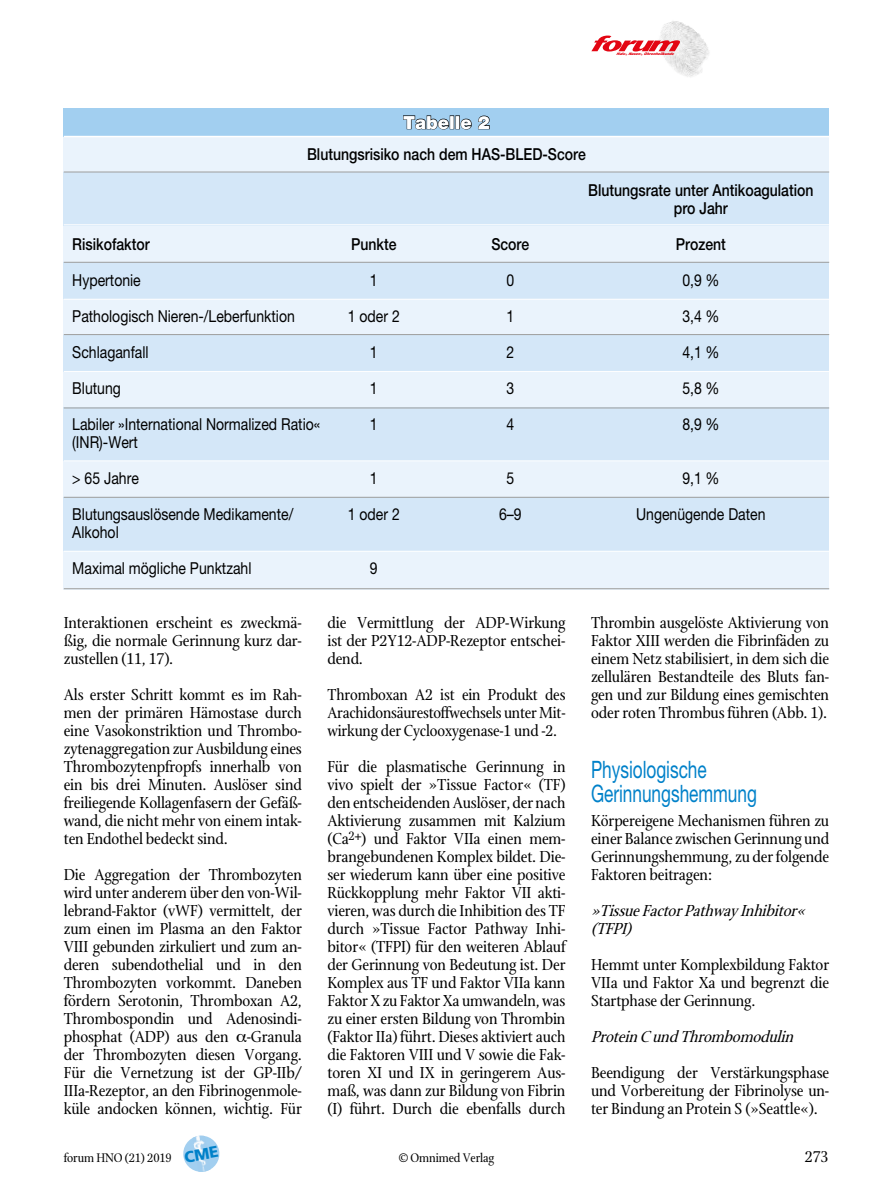
<style>
.page{position:relative;width:893px;height:1191px;background:#fff}
.page>*{position:absolute;margin:0;border:0;box-sizing:border-box;transform-origin:0 0}
.t1{font:24px/24px "Helvetica Neue LT Std";color:#0081c9;scale:.72 1}
.t2{font:900 18px "Helvetica Neue LT Std";color:#fff}
.t3{font:17.25px/18px "Stone Print";letter-spacing:-.01em;color:#000;text-align:justify}
.t4{font:italic 17.25px/18px "Stone Print";color:#000}
.t5{font:16.5px/36px "Helvetica Neue LT Std";color:#000;scale:.85 1}
.t6{font:500 16.5px/18px "Helvetica Neue LT Std";color:#000;text-align:center;scale:.85 1}
.t7{font:13.5px "Stone Print";letter-spacing:-.01em;color:#000}
.t8{font:italic 900 3.6px "Helvetica Neue";color:#e30613;scale:1.1 1}
</style>
<div class="page">
<img style="left:658px;top:21px;width:51px;height:56px">
<svg style="left:591px;top:36px;width:89px;height:15px"></svg>
<div style="left:64px;top:108px;width:765px;height:28px;background:#a2cff0"></div>
<div style="left:64px;top:136px;width:765px;height:453px;background:#eaf3fc"></div>
<div style="left:64px;top:172px;width:765px;height:53px;background:#d4e7f8"></div>
<div style="left:64px;top:263px;width:765px;height:36px;background:#d4e7f8"></div>
<div style="left:64px;top:335px;width:765px;height:36px;background:#d4e7f8"></div>
<div style="left:64px;top:407px;width:765px;height:53px;background:#d4e7f8"></div>
<div style="left:64px;top:497px;width:765px;height:54px;background:#d4e7f8"></div>
<hr style="left:64px;top:136px;width:765px;height:1px;background:#fff">
<hr style="left:64px;top:172px;width:765px;height:1px;background:#9d9d9c">
<hr style="left:64px;top:262px;width:765px;height:1px;background:#9d9d9c">
<hr style="left:64px;top:334px;width:765px;height:1px;background:#9d9d9c">
<hr style="left:64px;top:407px;width:765px;height:1px;background:#9d9d9c">
<hr style="left:64px;top:497px;width:765px;height:1px;background:#9d9d9c">
<hr style="left:64px;top:588px;width:765px;height:1px;background:#9d9d9c">
<hr style="left:64px;top:224px;width:765px;height:1px;background:#fff">
<hr style="left:64px;top:299px;width:765px;height:1px;background:#fff">
<hr style="left:64px;top:371px;width:765px;height:1px;background:#fff">
<hr style="left:64px;top:460px;width:765px;height:1px;background:#fff">
<hr style="left:64px;top:551px;width:765px;height:1px;background:#fff">
<svg style="left:403px;top:115px;width:46px;height:15px"></svg>
<div style="left:455px;top:115px;width:5px;height:14px;border:1px solid #000"></div>
<svg style="left:460px;top:118px;width:12px;height:12px"></svg>
<svg style="left:478px;top:115px;width:12px;height:14px"></svg>
<svg style="left:183px;top:1135px;width:37px;height:37px"></svg>
<p class="t2" style="left:403px;top:112px;width:88px">Tabelle 2</p>
<p class="t6" style="left:307px;top:145px;width:329px">Blutungsrisiko nach dem HAS-BLED-Score</p>
<p class="t8" style="left:617px;top:51px;width:55px">Hals-, Nasen-, Ohrenheilkunde</p>
<p class="t6" style="left:588px;top:181px;width:266px">Blutungsrate unter Antikoagulation pro Jahr</p>
<p class="t6" style="left:72px;top:235px;width:93px">Risikofaktor</p>
<p class="t6" style="left:351px;top:235px;width:55px">Punkte</p>
<p class="t6" style="left:491px;top:235px;width:46px">Score</p>
<p class="t6" style="left:676px;top:235px;width:60px">Prozent</p>
<p class="t5" style="left:72px;top:262px;width:82px">Hypertonie</p>
<p class="t5" style="left:370px;top:262px;width:11px">1</p>
<p class="t5" style="left:506px;top:262px;width:11px">0</p>
<p class="t5" style="left:682px;top:262px;width:45px">0,9 %</p>
<p class="t5" style="left:72px;top:298px;width:263px">Pathologisch Nieren-/Leberfunktion</p>
<p class="t5" style="left:348px;top:298px;width:63px">1 oder 2</p>
<p class="t5" style="left:506px;top:298px;width:11px">1</p>
<p class="t5" style="left:682px;top:298px;width:45px">3,4 %</p>
<p class="t5" style="left:72px;top:334px;width:91px">Schlaganfall</p>
<p class="t5" style="left:370px;top:334px;width:11px">1</p>
<p class="t5" style="left:506px;top:334px;width:11px">2</p>
<p class="t5" style="left:682px;top:334px;width:45px">4,1 %</p>
<p class="t5" style="left:72px;top:370px;width:59px">Blutung</p>
<p class="t5" style="left:370px;top:370px;width:11px">1</p>
<p class="t5" style="left:506px;top:370px;width:11px">3</p>
<p class="t5" style="left:682px;top:370px;width:45px">5,8 %</p>
<p class="t5" style="left:72px;top:406px;width:293px">Labiler »International Normalized Ratio«</p>
<p class="t5" style="left:370px;top:406px;width:11px">1</p>
<p class="t5" style="left:506px;top:406px;width:11px">4</p>
<p class="t5" style="left:682px;top:406px;width:45px">8,9 %</p>
<p class="t5" style="left:72px;top:424px;width:80px">(INR)-Wert &gt; 65 Jahre</p>
<p class="t5" style="left:370px;top:460px;width:11px">1</p>
<p class="t5" style="left:506px;top:460px;width:11px">5</p>
<p class="t5" style="left:682px;top:460px;width:45px">9,1 %</p>
<p class="t5" style="left:72px;top:496px;width:262px">Blutungsauslösende Medikamente/</p>
<p class="t5" style="left:348px;top:496px;width:63px">1 oder 2</p>
<p class="t5" style="left:499px;top:496px;width:28px">6–9</p>
<p class="t5" style="left:636px;top:496px;width:154px">Ungenügende Daten</p>
<p class="t5" style="left:72px;top:514px;width:212px">Alkohol<br>Maximal mögliche Punktzahl</p>
<p class="t5" style="left:370px;top:550px;width:11px">9</p>
<p class="t3" style="left:64px;top:614px;width:240px">Interaktionen erscheint es zweckmä&shy;ßig, die normale Gerinnung kurz dar&shy;zustellen (11, 17).</p>
<p class="t3" style="left:64px;top:686px;width:240px">Als erster Schritt kommt es im Rah&shy;men der primären Hämostase durch eine Vasokonstriktion und Thrombo&shy;zytenaggregation zur Ausbildung eines Thrombozytenpfropfs innerhalb von ein bis drei Minuten. Auslöser sind freiliegende Kollagenfasern der Gefäß&shy;wand, die nicht mehr von einem intak&shy;ten Endothel bedeckt sind.</p>
<p class="t3" style="left:64px;top:866px;width:240px">Die Aggregation der Thrombozyten wird unter anderem über den von-Wil&shy;lebrand-Faktor (vWF) vermittelt, der zum einen im Plasma an den Faktor VIII gebunden zirkuliert und zum an&shy;deren subendothelial und in den Thrombozyten vorkommt. Daneben fördern Serotonin, Thromboxan A2, Thrombospondin und Adenosindi&shy;phosphat (ADP) aus den -Granula der Thrombozyten diesen Vorgang.<br>Für die Vernetzung ist der GP-IIb/ IIIa-Rezeptor, an den Fibrinogenmole&shy;küle andocken können, wichtig. Für</p>
<p class="t3" style="left:327px;top:613px;width:240px">die Vermittlung der ADP-Wirkung ist der P2Y12-ADP-Rezeptor entschei&shy;dend.</p>
<p class="t3" style="left:327px;top:686px;width:240px">Thromboxan A2 ist ein Produkt des Arachidonsäurestoffwechsels unter Mit&shy;wirkung der Cyclooxygenase-1 und -2.</p>
<p class="t3" style="left:327px;top:758px;width:240px">Für die plasmatische Gerinnung in vivo spielt der »Tissue Factor« (TF) den entscheidenden Auslöser, der nach Aktivierung zusammen mit Kalzium (Ca<sup>2+</sup>) und Faktor VIIa einen mem&shy;brangebundenen Komplex bildet. Die&shy;ser wiederum kann über eine positive Rückkopplung mehr Faktor VII akti&shy;vieren, was durch die Inhibition des TF durch »Tissue Factor Pathway Inhi&shy;bitor« (TFPI) für den weiteren Ablauf der Gerinnung von Bedeutung ist. Der Komplex aus TF und Faktor VIIa kann Faktor X zu Faktor Xa umwandeln, was zu einer ersten Bildung von Thrombin (Faktor IIa) führt. Dieses aktiviert auch die Faktoren VIII und V sowie die Fak&shy;toren XI und IX in geringerem Aus&shy;maß, was dann zur Bildung von Fibrin (I) führt. Durch die ebenfalls durch</p>
<p class="t3" style="left:591px;top:613px;width:240px">Thrombin ausgelöste Aktivierung von Faktor XIII werden die Fibrinfäden zu einem Netz stabilisiert, in dem sich die zellulären Bestandteile des Bluts fan&shy;gen und zur Bildung eines gemischten oder roten Thrombus führen (Abb. 1).</p>
<h1 class="t1" style="left:591px;top:757px;width:232px">Physiologische<br>Gerinnungshemmung</h1>
<p class="t3" style="left:591px;top:812px;width:240px">Körpereigene Mechanismen führen zu einer Balance zwischen Gerinnung und Gerinnungshemmung, zu der folgende Faktoren beitragen:</p>
<p class="t4" style="left:591px;top:902px;width:221px">»TissueFactorPathway Inhibitor« (TFPI)</p>
<p class="t3" style="left:591px;top:956px;width:240px">Hemmt unter Komplexbildung Faktor VIIa und Faktor Xa und begrenzt die Startphase der Gerinnung.</p>
<p class="t4" style="left:591px;top:1028px;width:209px">ProteinCundThrombomodulin</p>
<p class="t3" style="left:591px;top:1064px;width:240px">Beendigung der Verstärkungsphase und Vorbereitung der Fibrinolyse un&shy;ter Bindung an Protein S (»Seattle«).</p>
<p class="t7" style="left:64px;top:1149px;width:109px">forum HNO (21) 2019</p>
<p class="t7" style="left:399px;top:1149px;width:97px">© Omnimed Verlag</p>
<p class="t3" style="left:805px;top:1147px;width:25px">273</p>
</div>
